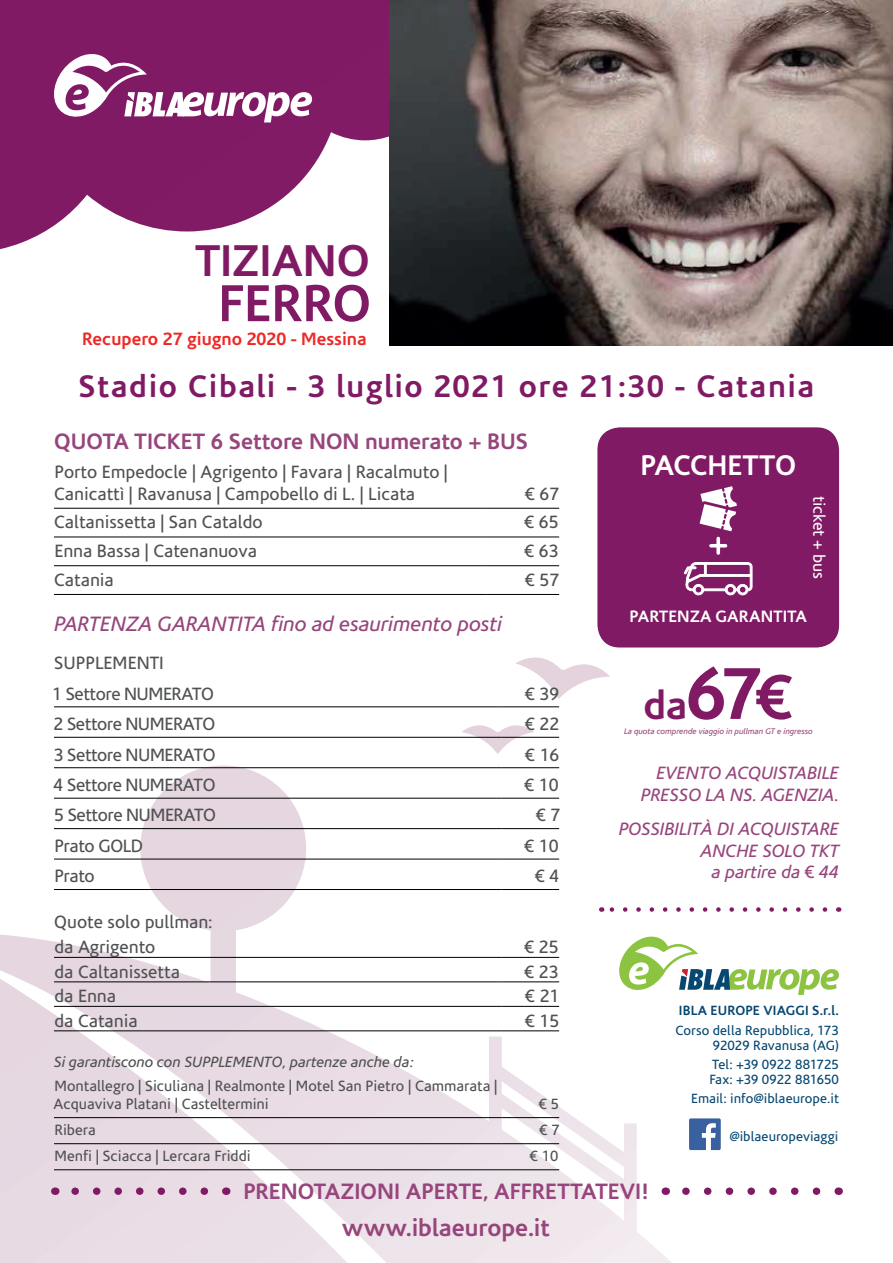
<style>
.page{position:relative;width:893px;height:1263px;background:#fff}
.page>*{position:absolute;margin:0;border:0;box-sizing:border-box;transform-origin:0 0}
.t1{font:700 74.1px "Corisande";color:#811a64}
.t2{font:700 63.75px "Corisande";color:#811a64}
.t3{font:700 52.5px "Corisande";letter-spacing:-.005em;color:#811a64}
.t4{font:700 45px "Corisande";color:#811a64}
.t5{font:700 40.35px "Corisande";color:#811a64}
.t6{font:700 31.5px "Corisande";letter-spacing:.05em;color:#811a64}
.t7{font:700 28.65px "Corisande";letter-spacing:-.01em;color:#fff}
.t8{font:700 24.3px "Corisande";color:#97457c}
.t9{font:700 22.5px "Corisande";color:#97457c}
.t10{font:italic 21px "Corisande";color:#97457c}
.t11{font:18px/21.6px "Corisande";color:#4f5152}
.t12{font:18px/30.5px "Corisande";letter-spacing:-.025em;color:#4f5152}
.t13{font:italic 18px/21.6px "Corisande";color:#97457c;text-align:right}
.t14{font:700 18px "Corisande";color:#ee2826}
.t15{font:700 16.65px "Corisande";letter-spacing:.005em;color:#fff}
.t16{font:16.65px "Corisande";letter-spacing:-.005em;color:#fff}
.t17{font:15px/18px "Corisande";color:#4f5152}
.t18{font:italic 15px "Corisande";color:#4f5152}
.t19{font:13.5px/15px "Corisande";letter-spacing:.005em;color:#074872;text-align:right}
.t20{font:700 13.5px "Corisande";letter-spacing:.015em;color:#074872}
.t21{font:italic 8.25px "Corisande";color:#97457c}
.s1{font-size:74.1px}
.s2{font-style:normal}
</style>
<div class="page">
<svg style="left:0;top:0;width:389px;height:249px"></svg>
<svg style="left:0;top:765px;width:672px;height:498px"></svg>
<svg style="left:461px;top:725px;width:73px;height:29px"></svg>
<svg style="left:516px;top:657px;width:94px;height:42px"></svg>
<svg style="left:65px;top:1187px;width:139px;height:8px"></svg>
<svg style="left:682px;top:1187px;width:135px;height:8px"></svg>
<svg style="left:54px;top:52px;width:258px;height:70px"></svg>
<img style="left:389px;top:0;width:504px;height:345px">
<hr style="left:54px;top:508px;width:433px;height:1px;background:#000001">
<hr style="left:487px;top:508px;width:72px;height:1px;background:#000001">
<hr style="left:54px;top:537px;width:433px;height:1px;background:#000001">
<hr style="left:487px;top:537px;width:72px;height:1px;background:#000001">
<hr style="left:54px;top:565px;width:433px;height:1px;background:#000001">
<hr style="left:487px;top:565px;width:72px;height:1px;background:#000001">
<hr style="left:54px;top:594px;width:433px;height:1px;background:#000001">
<hr style="left:487px;top:594px;width:72px;height:1px;background:#000001">
<div style="left:597px;top:427px;width:242px;height:220px;background:#811a64;border-radius:22px"></div>
<svg style="left:684px;top:562px;width:68px;height:33px"></svg>
<svg style="left:700px;top:486px;width:37px;height:45px"></svg>
<hr style="left:711px;top:544px;width:14px;height:3px;background:#fff">
<svg style="left:716px;top:538px;width:4px;height:15px"></svg>
<svg style="left:689px;top:1118px;width:32px;height:32px"></svg>
<svg style="left:619px;top:934px;width:220px;height:61px"></svg>
<hr style="left:54px;top:707px;width:448px;height:1px;background:#000001">
<hr style="left:502px;top:707px;width:57px;height:1px;background:#000001">
<hr style="left:54px;top:737px;width:448px;height:1px;background:#000001">
<hr style="left:502px;top:737px;width:57px;height:1px;background:#000001">
<hr style="left:54px;top:767px;width:448px;height:1px;background:#000001">
<hr style="left:502px;top:767px;width:57px;height:1px;background:#000001">
<hr style="left:54px;top:798px;width:448px;height:1px;background:#000001">
<hr style="left:502px;top:798px;width:57px;height:1px;background:#000001">
<hr style="left:54px;top:828px;width:448px;height:1px;background:#000001">
<hr style="left:502px;top:828px;width:57px;height:1px;background:#000001">
<hr style="left:54px;top:859px;width:448px;height:1px;background:#000001">
<hr style="left:502px;top:859px;width:57px;height:1px;background:#000001">
<hr style="left:54px;top:889px;width:448px;height:1px;background:#000001">
<hr style="left:502px;top:889px;width:57px;height:1px;background:#000001">
<hr style="left:54px;top:1117px;width:448px;height:1px;background:#000001">
<hr style="left:502px;top:1117px;width:57px;height:1px;background:#000001">
<hr style="left:54px;top:1143px;width:448px;height:1px;background:#000001">
<hr style="left:502px;top:1143px;width:57px;height:1px;background:#000001">
<hr style="left:54px;top:1169px;width:448px;height:1px;background:#000001">
<hr style="left:502px;top:1169px;width:57px;height:1px;background:#000001">
<hr style="left:502px;top:957px;width:57px;height:1px;background:#000001">
<hr style="left:502px;top:982px;width:57px;height:1px;background:#000001">
<hr style="left:502px;top:1006px;width:57px;height:1px;background:#000001">
<hr style="left:502px;top:1030px;width:57px;height:1px;background:#000001">
<hr style="left:54px;top:957px;width:448px;height:1px;background:#000001">
<hr style="left:54px;top:982px;width:448px;height:1px;background:#000001">
<hr style="left:54px;top:1006px;width:448px;height:1px;background:#000001">
<hr style="left:54px;top:1030px;width:448px;height:1px;background:#000001">
<svg style="left:608px;top:907px;width:217px;height:5px"></svg>
<h3 class="t4" style="left:195px;top:235px;width:176px">TIZIANO</h3>
<h3 class="t3" style="left:218px;top:273px;width:154px">FERRO</h3>
<p class="t14" style="left:82px;top:329px;width:286px">Recupero 27 giugno 2020 - Messina</p>
<h3 class="t6" style="left:78px;top:368px;width:737px">Stadio Cibali - 3 luglio 2021 ore 21:30 - Catania</h3>
<p class="t9" style="left:54px;top:428px;width:475px">QUOTA TICKET 6 Settore NON numerato + BUS</p>
<p class="t11" style="left:54px;top:462px;width:395px">Porto Empedocle | Agrigento | Favara | Racalmuto |<br>Canicattì | Ravanusa | Campobello di L. | Licata</p>
<p class="t11" style="left:525px;top:483px;width:36px">¤ 67</p>
<p class="t11" style="left:54px;top:512px;width:210px">Caltanissetta | San Cataldo</p>
<p class="t11" style="left:524px;top:512px;width:36px">¤ 65</p>
<p class="t11" style="left:54px;top:541px;width:204px">Enna Bassa | Catenanuova</p>
<p class="t11" style="left:524px;top:541px;width:36px">¤ 63</p>
<p class="t11" style="left:54px;top:569px;width:61px">Catania</p>
<p class="t11" style="left:525px;top:569px;width:36px">¤ 57</p>
<p class="t10" style="left:54px;top:613px;width:450px">PARTENZA GARANTITA fino ad esaurimento posti</p>
<p class="t12" style="left:52px;top:648px;width:163px">SUPPLEMENTI<br>1 Settore NUMERATO</p>
<p class="t11" style="left:525px;top:683px;width:36px">¤ 39</p>
<p class="t12" style="left:54px;top:709px;width:163px">2 Settore NUMERATO</p>
<p class="t11" style="left:525px;top:713px;width:36px">¤ 22</p>
<p class="t12" style="left:54px;top:739px;width:163px">3 Settore NUMERATO</p>
<p class="t11" style="left:525px;top:744px;width:36px">¤ 16</p>
<p class="t12" style="left:54px;top:770px;width:163px">4 Settore NUMERATO</p>
<p class="t11" style="left:524px;top:774px;width:36px">¤ 10</p>
<p class="t12" style="left:54px;top:800px;width:163px">5 Settore NUMERATO</p>
<p class="t11" style="left:536px;top:805px;width:26px">¤ 7</p>
<p class="t12" style="left:54px;top:831px;width:90px">Prato GOLD</p>
<p class="t11" style="left:524px;top:835px;width:36px">¤ 10</p>
<p class="t11" style="left:54px;top:866px;width:42px">Prato</p>
<p class="t11" style="left:535px;top:866px;width:26px">¤ 4</p>
<p class="t11" style="left:54px;top:910px;width:160px;line-height:24.8px">Quote solo pullman: da Agrigento</p>
<p class="t11" style="left:524px;top:936px;width:36px">¤ 25</p>
<p class="t11" style="left:54px;top:961px;width:127px">da Caltanissetta</p>
<p class="t11" style="left:524px;top:961px;width:36px">¤ 23</p>
<p class="t11" style="left:54px;top:985px;width:63px">da Enna</p>
<p class="t11" style="left:525px;top:985px;width:36px">¤ 21</p>
<p class="t11" style="left:54px;top:1010px;width:85px">da Catania</p>
<p class="t11" style="left:525px;top:1010px;width:36px">¤ 15</p>
<p class="t18" style="left:54px;top:1053px;width:361px">Si garantiscono con SUPPLEMENTO, partenze anche da:</p>
<p class="t17" style="left:53px;top:1077px;width:445px">Montallegro | Siculiana | Realmonte | Motel San Pietro | Cammarata |<br>Acquaviva Platani | Casteltermini</p>
<p class="t17" style="left:539px;top:1095px;width:22px">¤ 5</p>
<p class="t17" style="left:55px;top:1121px;width:43px">Ribera</p>
<p class="t17" style="left:540px;top:1121px;width:22px">¤ 7</p>
<p class="t17" style="left:55px;top:1147px;width:198px">Menfi | Sciacca | Lercara Friddi</p>
<p class="t17" style="left:530px;top:1147px;width:30px">¤ 10</p>
<h3 class="t7" style="left:640px;top:449px;width:157px">PACCHETTO</h3>
<p class="t16" style="left:828px;top:496px;width:85px;rotate:90deg">ticket + bus</p>
<p class="t15" style="left:630px;top:606px;width:179px">PARTENZA GARANTITA</p>
<h3 class="t5" style="left:643px;top:682px;width:85px">da<span class="s1">6</span></h3>
<h1 class="t1" style="left:721px;top:651px;width:42px">7</h1>
<h2 class="t2" style="left:758px;top:660px;width:37px">¤</h2>
<p class="t21" style="left:624px;top:727px;width:190px">La quota comprende viaggio in pullman GT e ingresso</p>
<p class="t13" style="left:641px;top:763px;width:200px">EVENTO ACQUISTABILE<br>PRESSO LA NS. AGENZIA.</p>
<p class="t13" style="left:619px;top:819px;width:222px">POSSIBILITÀ DI ACQUISTARE<br>ANCHE SOLO TKT<br>a partire da <span class="s2">¤</span> 44</p>
<p class="t20" style="left:679px;top:1003px;width:162px">IBLA EUROPE VIAGGI S.r.l.</p>
<p class="t19" style="left:675px;top:1023px;width:165px">Corso della Repubblica, 173<br>92029 Ravanusa (AG)</p>
<p class="t19" style="left:709px;top:1057px;width:131px;text-align:left">Tel: +39 0922 881725<br>Fax: +39 0922 881650</p>
<p class="t19" style="left:691px;top:1091px;width:149px">Email: info@iblaeurope.it</p>
<p class="t19" style="left:729px;top:1129px;width:110px">@iblaeuropeviaggi</p>
<p class="t9" style="left:243px;top:1179px;width:408px">PRENOTAZIONI APERTE, AFFRETTATEVI!</p>
<h3 class="t8" style="left:342px;top:1214px;width:209px">www.iblaeurope.it</h3>
</div>
